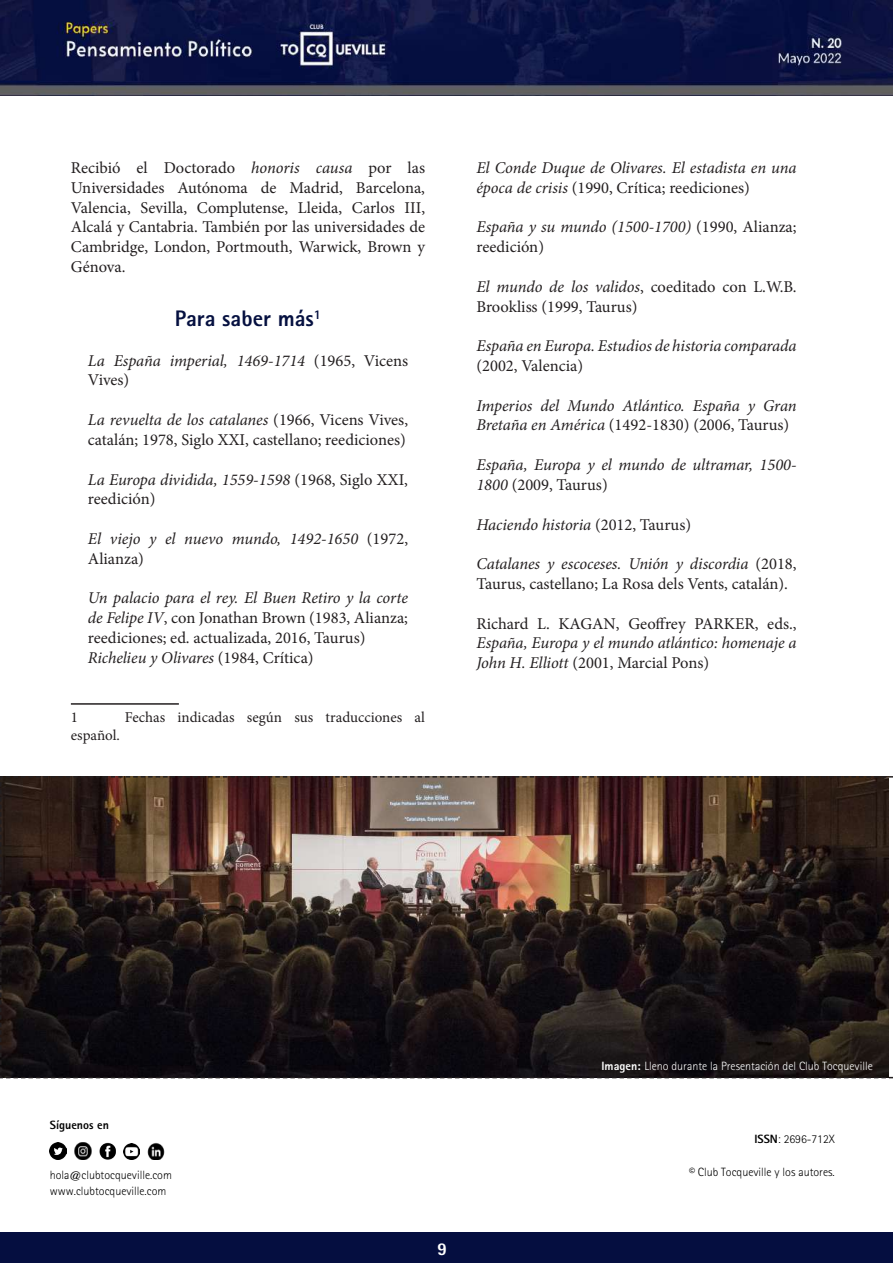
<style>
.page{position:relative;width:893px;height:1263px;background:#fff}
.page>*{position:absolute;margin:0;border:0;box-sizing:border-box;transform-origin:0 0}
.t1{font:800 22.5px "AT Rotis Sans Serif";color:#051040}
.t2{font:800 18px "AT Rotis Sans Serif";color:#fff}
.t3{font:16.5px/19.8px "Minion Pro";color:#231f20}
.t4{font:italic 16.5px/19.8px "Minion Pro";letter-spacing:-.005em;color:#231f20}
.t5{font:15px "Minion Pro";color:#231f20}
.t6{font:300 12px/16.5px "AT Rotis Sans Serif";color:#000}
.t7{font:300 12px "AT Rotis Sans Serif";color:#fff}
.t8{font:800 12px "AT Rotis Sans Serif";color:#000}
.s1{font-style:italic}
.s2{font-style:normal}
.s3{font-weight:800}
</style>
<div class="page">
<hr style="left:71px;top:703px;width:108px;height:2px;background:#231f20">
<img style="left:0;top:0;width:893px;height:95px">
<div style="left:0;top:1232px;width:893px;height:31px;background:#050e40"></div>
<img style="left:0;top:776px;width:893px;height:303px">
<img style="left:75px;top:1142px;width:17px;height:17px">
<img style="left:99px;top:1143px;width:17px;height:17px">
<img style="left:123px;top:1143px;width:16px;height:16px">
<img style="left:148px;top:1143px;width:16px;height:16px">
<img style="left:50px;top:1142px;width:17px;height:17px">
<p class="t3" style="left:71px;top:158px;width:356px;text-align:justify">Recibió el Doctorado <span class="s1">honoris causa</span> por las Universidades Autónoma de Madrid, Barcelona, Valencia, Sevilla, Complutense, Lleida, Carlos III, Alcalá y Cantabria. También por las universidades de Cambridge, London, Portmouth, Warwick, Brown y Génova.</p>
<h1 class="t1" style="left:175px;top:304px;width:148px">Para saber más<sup>1</sup></h1>
<p class="t4" style="left:88px;top:350px;width:322px">La España imperial, 1469-1714 <span class="s2">(1965, Vicens<br>Vives)</span></p>
<p class="t3" style="left:88px;top:410px;width:322px"><span class="s1">La revuelta de los catalanes</span> (1966, Vicens Vives, catalán; 1978, Siglo XXI, castellano; reediciones)</p>
<p class="t4" style="left:88px;top:469px;width:322px">La Europa dividida, 1559-1598 <span class="s2">(1968, Siglo XXI, reedición)</span></p>
<p class="t4" style="left:88px;top:529px;width:322px">El viejo y el nuevo mundo, 1492-1650 <span class="s2">(1972,<br>Alianza)</span></p>
<p class="t3" style="left:88px;top:588px;width:322px"><span class="s1">Un palacio para el rey. El Buen Retiro y la corte de Felipe IV</span>, con Jonathan Brown (1983, Alianza; reediciones; ed. actualizada, 2016, Taurus)<br><span class="s1">Richelieu y Olivares</span> (1984, Crítica)</p>
<p class="t5" style="left:71px;top:707px;width:9px">1</p>
<p class="t5" style="left:125px;top:707px;width:302px">Fechas indicadas según sus traducciones al</p>
<p class="t5" style="left:71px;top:725px;width:51px">español.</p>
<p class="t4" style="left:476px;top:158px;width:322px">El Conde Duque de Olivares. El estadista en una época de crisis <span class="s2">(1990, Crítica; reediciones)</span></p>
<p class="t4" style="left:476px;top:217px;width:322px">España y su mundo (1500-1700) <span class="s2">(1990, Alianza; reedición)</span></p>
<p class="t3" style="left:476px;top:277px;width:322px"><span class="s1">El mundo de los validos</span>, coeditado con L.W.B.<br>Brookliss (1999, Taurus)</p>
<p class="t4" style="left:476px;top:336px;width:322px">España en Europa. Estudios de historia comparada</p>
<p class="t3" style="left:476px;top:356px;width:108px">(2002, Valencia)</p>
<p class="t4" style="left:476px;top:395px;width:322px">Imperios del Mundo Atlántico. España y Gran<br>Bretaña en América <span class="s2">(1492-1830) (2006, Taurus)</span></p>
<p class="t4" style="left:476px;top:455px;width:322px">España, Europa y el mundo de ultramar, 1500-<br>1800 <span class="s2">(2009, Taurus)</span></p>
<p class="t4" style="left:476px;top:514px;width:216px">Haciendo historia <span class="s2">(2012, Taurus)</span></p>
<p class="t3" style="left:476px;top:554px;width:322px"><span class="s1">Catalanes y escoceses. Unión y discordia</span> (2018,<br>Taurus, castellano; La Rosa dels Vents, catalán).</p>
<p class="t3" style="left:476px;top:613px;width:322px">Richard L. KAGAN, Geoffrey PARKER, eds.,</p>
<p class="t4" style="left:476px;top:633px;width:322px">España, Europa y el mundo atlántico: homenaje a<br>John H. Elliott <span class="s2">(2001, Marcial Pons)</span></p>
<p class="t8" style="left:50px;top:1118px;width:61px">Síguenos en</p>
<p class="t6" style="left:50px;top:1166px;width:124px">hola@clubtocqueville.com www.clubtocqueville.com</p>
<p class="t2" style="left:437px;top:1237px;width:12px">9</p>
<p class="t7" style="left:601px;top:1059px;width:273px"><span class="s3">Imagen:</span> Lleno durante la Presentación del Club Tocqueville</p>
<p class="t6" style="left:754px;top:1130px;width:82px"><span class="s3">ISSN</span>: 2696-712X</p>
<p class="t6" style="left:689px;top:1163px;width:147px">© Club Tocqueville y los autores.</p>
</div>
